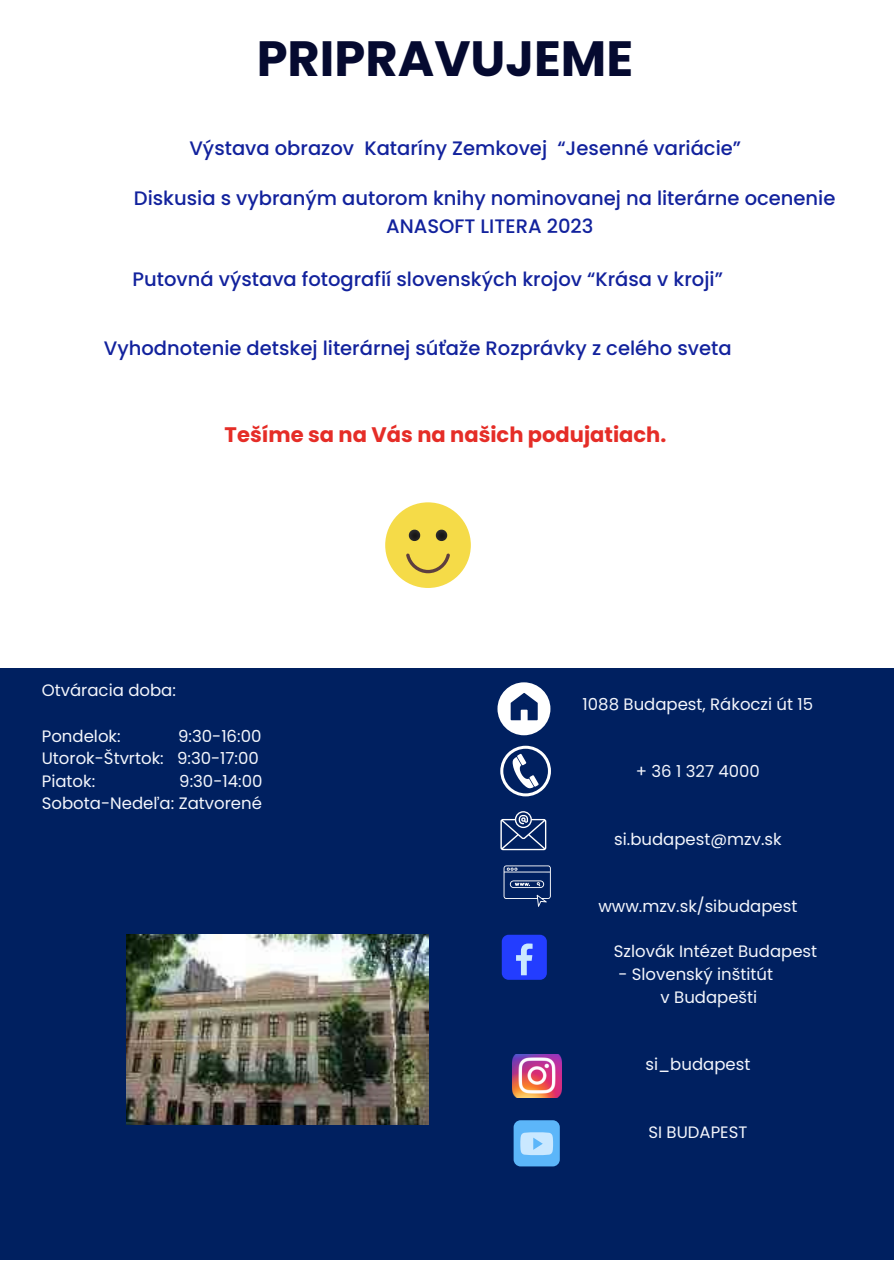
<style>
.page{position:relative;width:894px;height:1264px;background:#fff}
.page>*{position:absolute;margin:0;border:0;box-sizing:border-box;transform-origin:0 0}
.t1{font:700 49.5px "Poppins";color:#050a30}
.t2{font:700 21px "Poppins";color:#e52d27}
.t3{font:500 19.5px "Poppins";color:#12229d}
.t4{font:16.5px "Poppins";color:#f4f6fc}
</style>
<div class="page">
<div style="left:0;top:668px;width:893px;height:592px;background:#002060"></div>
<svg style="left:500px;top:811px;width:46px;height:39px"></svg>
<div style="left:501px;top:934px;width:45px;height:45px;background:#233dff;border-radius:7px"></div>
<svg style="left:516px;top:943px;width:16px;height:32px"></svg>
<img style="left:512px;top:1054px;width:49px;height:43px">
<div style="left:513px;top:1120px;width:46px;height:46px;background:#5cb6f9;border-radius:7px"></div>
<svg style="left:520px;top:1132px;width:33px;height:23px"></svg>
<img style="left:126px;top:934px;width:302px;height:189px">
<svg style="left:503px;top:865px;width:47px;height:42px"></svg>
<div style="left:385px;top:502px;width:85px;height:86px;background:#f5db48;border-radius:50%"></div>
<svg style="left:435px;top:529px;width:12px;height:12px"></svg>
<svg style="left:408px;top:529px;width:12px;height:12px"></svg>
<svg style="left:406px;top:553px;width:44px;height:20px"></svg>
<svg style="left:497px;top:682px;width:53px;height:53px"></svg>
<svg style="left:500px;top:745px;width:51px;height:51px"></svg>
<p class="t1" style="left:257px;top:24px;width:378px">PRIPRAVUJEME</p>
<p class="t3" style="left:189px;top:135px;width:553px">Výstava obrazov Kataríny Zemkovej “Jesenné variácie”</p>
<p class="t3" style="left:134px;top:185px;width:703px">Diskusia s vybraným autorom knihy nominovanej na literárne ocenenie</p>
<p class="t3" style="left:386px;top:212px;width:209px">ANASOFT LITERA 2023</p>
<p class="t3" style="left:132px;top:266px;width:591px">Putovná výstava fotografií slovenských krojov “Krása v kroji”</p>
<p class="t3" style="left:104px;top:334px;width:629px">Vyhodnotenie detskej literárnej súťaže Rozprávky z celého sveta</p>
<p class="t2" style="left:224px;top:420px;width:443px">Tešíme sa na Vás na našich podujatiach.</p>
<p class="t4" style="left:42px;top:679px;width:136px">Otváracia doba:</p>
<p class="t4" style="left:42px;top:724px;width:80px">Pondelok:</p>
<p class="t4" style="left:178px;top:724px;width:85px">9:30-16:00</p>
<p class="t4" style="left:42px;top:746px;width:219px">Utorok-Štvrtok: 9:30-17:00</p>
<p class="t4" style="left:42px;top:769px;width:55px">Piatok:</p>
<p class="t4" style="left:179px;top:769px;width:85px">9:30-14:00</p>
<p class="t4" style="left:42px;top:791px;width:222px">Sobota-Nedeľa: Zatvorené</p>
<p class="t4" style="left:582px;top:692px;width:232px">1088 Budapest, Rákoczi út 15</p>
<p class="t4" style="left:635px;top:759px;width:126px">+ 36 1 327 4000</p>
<p class="t4" style="left:614px;top:827px;width:169px">si.budapest@mzv.sk</p>
<p class="t4" style="left:598px;top:895px;width:200px">www.mzv.sk/sibudapest</p>
<p class="t4" style="left:613px;top:940px;width:205px">Szlovák Intézet Budapest</p>
<p class="t4" style="left:618px;top:962px;width:156px">- Slovenský inštitút</p>
<p class="t4" style="left:660px;top:985px;width:98px">v Budapešti</p>
<p class="t4" style="left:645px;top:1052px;width:106px">si_budapest</p>
<p class="t4" style="left:648px;top:1120px;width:100px">SI BUDAPEST</p>
</div>
